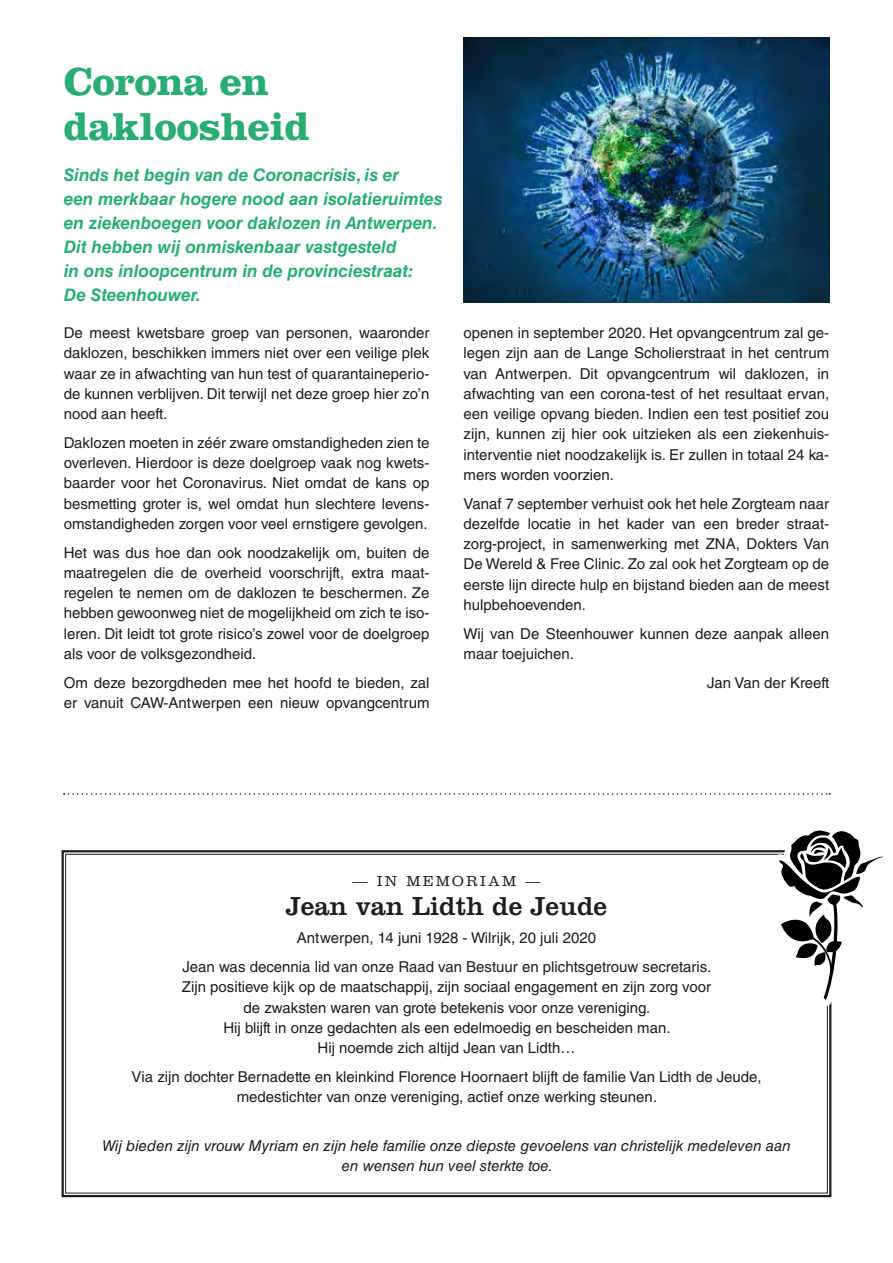
<style>
.page{position:relative;width:893px;height:1263px;background:#fff}
.page>*{position:absolute;margin:0;border:0;box-sizing:border-box;transform-origin:0 0}
.t1{font:700 40.5px/45px "Clarendon LT Std";letter-spacing:-.01em;color:#2aad74}
.t2{font:27px "Clarendon LT Std";color:#1d1d1b}
.t3{font:italic 700 17.25px/24px "Helvetica LT Std";color:#2aad74}
.t4{font:15px/20.2px "Helvetica LT Std";color:#1d1d1b;text-align:justify}
.t5{font:italic 15px/20.2px "Helvetica LT Std";color:#1d1d1b;text-align:center}
.t6{font:300 15px "Clarendon LT Std";letter-spacing:.15em;color:#1d1d1b}
</style>
<div class="page">
<img style="left:463px;top:37px;width:366px;height:266px">
<svg style="left:61px;top:850px;width:771px;height:348px"></svg>
<svg style="left:64px;top:793px;width:766px;height:2px"></svg>
<svg style="left:691px;top:850px;width:141px;height:328px"></svg>
<svg style="left:763px;top:830px;width:120px;height:191px"></svg>
<h1 class="t1" style="left:64px;top:58px;width:247px">Corona en dakloosheid</h1>
<p class="t3" style="left:64px;top:163px;width:380px">Sinds het begin van de Coronacrisis, is er<br>een merkbaar hogere nood aan isolatieruimtes en ziekenboegen voor daklozen in Antwerpen.<br>Dit hebben wij onmiskenbaar vastgesteld<br>in ons inloopcentrum in de provinciestraat:<br>De Steenhouwer.</p>
<p class="t4" style="left:64px;top:323px;width:367px">De meest kwetsbare groep van personen, waaronder daklozen, beschikken immers niet over een veilige plek waar ze in afwachting van hun test of quarantaineperio&shy;de kunnen verblijven. Dit terwijl net deze groep hier zo’n nood aan heeft.</p>
<p class="t4" style="left:64px;top:432px;width:367px">Daklozen moeten in zéér zware omstandigheden zien te overleven. Hierdoor is deze doelgroep vaak nog kwets&shy;baarder voor het Coronavirus. Niet omdat de kans op besmetting groter is, wel omdat hun slechtere levens&shy;omstandigheden zorgen voor veel ernstigere gevolgen.</p>
<p class="t4" style="left:64px;top:542px;width:367px">Het was dus hoe dan ook noodzakelijk om, buiten de maatregelen die de overheid voorschrijft, extra maat&shy;regelen te nemen om de daklozen te beschermen. Ze hebben gewoonweg niet de mogelijkheid om zich te iso&shy;leren. Dit leidt tot grote risico’s zowel voor de doelgroep als voor de volksgezondheid.</p>
<p class="t4" style="left:64px;top:672px;width:367px">Om deze bezorgdheden mee het hoofd te bieden, zal er vanuit CAW-Antwerpen een nieuw opvangcentrum</p>
<p class="t4" style="left:463px;top:323px;width:367px">openen in september 2020. Het opvangcentrum zal ge&shy;legen zijn aan de Lange Scholierstraat in het centrum van Antwerpen. Dit opvangcentrum wil daklozen, in afwachting van een corona-test of het resultaat ervan, een veilige opvang bieden. Indien een test positief zou zijn, kunnen zij hier ook uitzieken als een ziekenhuis&shy;interventie niet noodzakelijk is. Er zullen in totaal 24 ka&shy;mers worden voorzien.</p>
<p class="t4" style="left:463px;top:493px;width:367px">Vanaf 7 september verhuist ook het hele Zorgteam naar dezelfde locatie in het kader van een breder straat&shy;zorg-project, in samenwerking met ZNA, Dokters Van De Wereld &amp; Free Clinic. Zo zal ook het Zorgteam op de eerste lijn directe hulp en bijstand bieden aan de meest hulpbehoevenden.</p>
<p class="t4" style="left:463px;top:623px;width:367px">Wij van De Steenhouwer kunnen deze aanpak alleen maar toejuichen.</p>
<p class="t4" style="left:707px;top:672px;width:124px">Jan Van der Kreeft</p>
<p class="t6" style="left:353px;top:872px;width:189px">— IN MEMORIAM —</p>
<h2 class="t2" style="left:286px;top:890px;width:323px">Jean van Lidth de Jeude</h2>
<p class="t4" style="left:182px;top:924px;width:530px;line-height:28.8px;text-align:center">Antwerpen, 14 juni 1928 - Wilrijk, 20 juli 2020<br>Jean was decennia lid van onze Raad van Bestuur en plichtsgetrouw secretaris.</p>
<p class="t4" style="left:182px;top:977px;width:531px;text-align:center">Zijn positieve kijk op de maatschappij, zijn sociaal engagement en zijn zorg voor de zwaksten waren van grote betekenis voor onze vereniging.<br>Hij blijft in onze gedachten als een edelmoedig en bescheiden man.<br>Hij noemde zich altijd Jean van Lidth…</p>
<p class="t4" style="left:131px;top:1066px;width:631px;text-align:center">Via zijn dochter Bernadette en kleinkind Florence Hoornaert blijft de familie Van Lidth de Jeude, medestichter van onze vereniging, actief onze werking steunen.</p>
<p class="t5" style="left:102px;top:1136px;width:690px">Wij bieden zijn vrouw Myriam en zijn hele familie onze diepste gevoelens van christelijk medeleven aan en wensen hun veel sterkte toe.</p>
</div>
